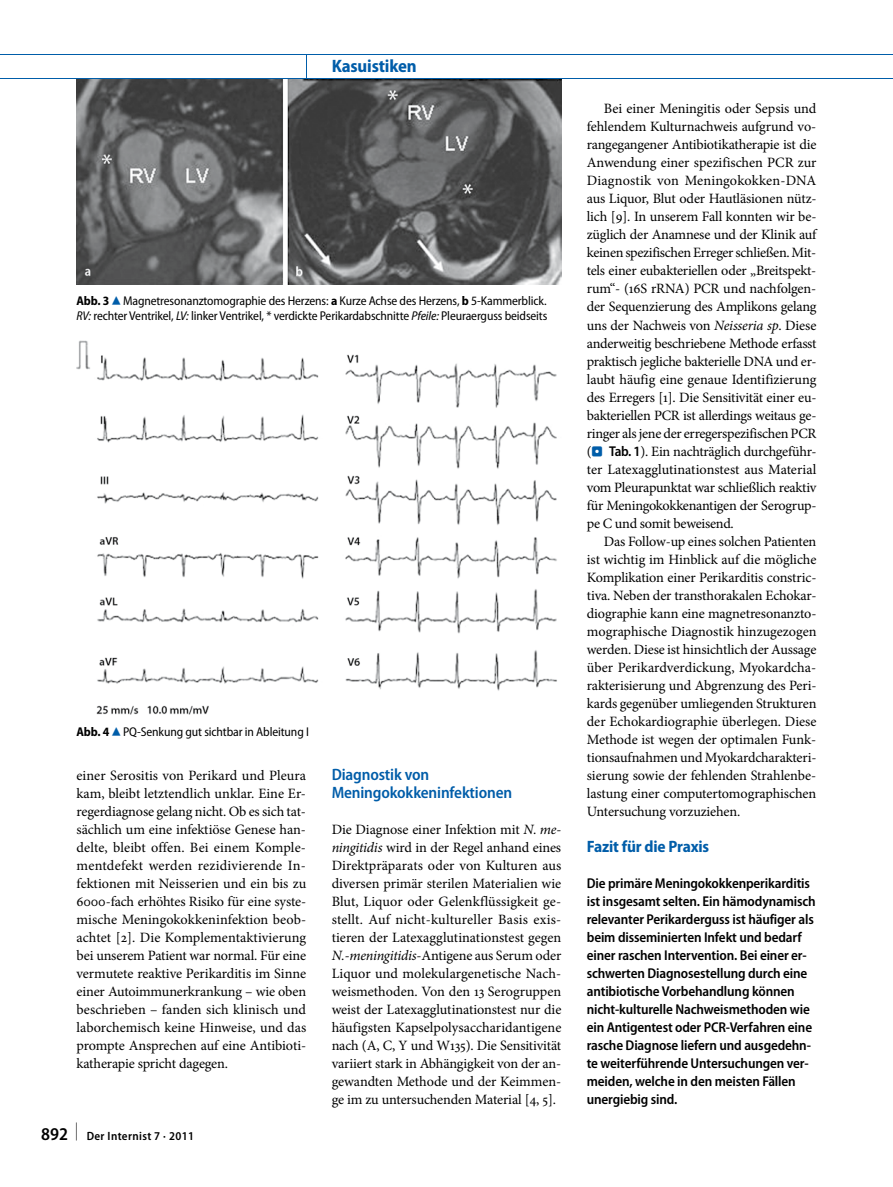
<style>
.page{position:relative;width:893px;height:1187px;background:#fff}
.page>*{position:absolute;margin:0;border:0;box-sizing:border-box;transform-origin:0 0}
.t1{font:700 semi-condensed 18px "Myriad Pro";letter-spacing:-.01em;color:#005da9}
.t2{font:600 semi-condensed 16.5px/18px "Myriad Pro";letter-spacing:-.01em;color:#005da9}
.t3{font:700 semi-condensed 16.5px "Myriad Pro";letter-spacing:-.01em;color:#005da9}
.t4{font:14.25px/18px "Minion Pro";letter-spacing:-.01em;color:#000;text-align:justify}
.t5{font:600 semi-condensed 14.25px/18px "Myriad Pro";letter-spacing:-.01em;color:#000}
.t6{font:semi-condensed 12.75px/15px "Myriad Pro";letter-spacing:-.01em;color:#000}
.t7{font:600 semi-condensed 12px "Myriad Pro";letter-spacing:.03em;color:#000}
.s1{font-weight:700}
.s2{font-family:"S Buttons";font-stretch:normal;font-size:14.25px;color:#005da9}
.s3{font-style:italic}
.s4{font-size:18px}
.s5{font-family:"S Buttons";font-size:13.5px;color:#005da9}
.s6{font-family:"Myriad Pro";font-weight:600;font-stretch:semi-condensed}
</style>
<div class="page">
<img style="left:77px;top:79px;width:484px;height:205px">
<img style="left:77px;top:340px;width:480px;height:374px">
<hr style="left:0;top:54px;width:893px;height:1px;background:#005da9">
<hr style="left:0;top:78px;width:893px;height:1px;background:#005da9">
<svg style="left:306px;top:55px;width:1px;height:23px"></svg>
<p class="t1" style="left:332px;top:56px;width:86px">Kasuistiken</p>
<p class="t6" style="left:77px;top:293px;width:472px"><span class="s1">Abb. 3</span><span class="s2">8</span> Magnetresonanztomographie des Herzens: <span class="s1">a</span> Kurze Achse des Herzens, <span class="s1">b</span> 5-Kammerblick.<br><span class="s3">RV:</span> rechter Ventrikel, <span class="s3">LV:</span> linker Ventrikel, * verdickte Perikardabschnitte <span class="s3">Pfeile:</span> Pleuraerguss beidseits</p>
<p class="t6" style="left:77px;top:724px;width:234px"><span class="s1">Abb. 4</span><span class="s2">8</span> PQ-Senkung gut sichtbar in Ableitung I</p>
<p class="t4" style="left:77px;top:766px;width:231px">einer Serositis von Perikard und Pleura kam, bleibt letztendlich unklar. Eine Er&shy;regerdiagnose gelang nicht. Ob es sich tat&shy;sächlich um eine infektiöse Genese han&shy;delte, bleibt offen. Bei einem Komple&shy;mentdefekt werden rezidivierende In&shy;fektionen mit Neisserien und ein bis zu 6000-fach erhöhtes Risiko für eine syste&shy;mische Meningokokkeninfektion beob&shy;achtet [2]. Die Komplementaktivierung bei unserem Patient war normal. Für eine vermutete reaktive Perikarditis im Sinne einer Autoimmunerkrankung – wie oben beschrieben – fanden sich klinisch und laborchemisch keine Hinweise, und das prompte Ansprechen auf eine Antibioti&shy;katherapie spricht dagegen.</p>
<p class="t2" style="left:332px;top:765px;width:182px">Diagnostik von<br>Meningokokkeninfektionen</p>
<p class="t4" style="left:332px;top:820px;width:231px">Die Diagnose einer Infektion mit <span class="s3">N. me&shy;ningitidis</span> wird in der Regel anhand eines Direktpräparats oder von Kulturen aus diversen primär sterilen Materialien wie Blut, Liquor oder Gelenkflüssigkeit ge&shy;stellt. Auf nicht-kultureller Basis exis&shy;tieren der Latexagglutinationstest gegen <span class="s3">N.-meningitidis</span>-Antigene aus Serum oder Liquor und molekulargenetische Nach&shy;weismethoden. Von den 13 Serogruppen weist der Latexagglutinationstest nur die häufigsten Kapselpolysaccharidantigene nach (A, C, Y und W135). Die Sensitivität variiert stark in Abhängigkeit von der an&shy;gewandten Methode und der Keimmen&shy;ge im zu untersuchenden Material [4, 5].</p>
<p class="t7" style="left:41px;top:1129px;width:154px"><span class="s4">892 </span><sup>|</sup> Der Internist 7 · 2011</p>
<p class="t4" style="left:587px;top:100px;width:231px;text-indent:17px">Bei einer Meningitis oder Sepsis und fehlendem Kulturnachweis aufgrund vo&shy;rangegangener Antibiotikatherapie ist die Anwendung einer spezifischen PCR zur Diagnostik von Meningokokken-DNA aus Liquor, Blut oder Hautläsionen nütz&shy;lich [9]. In unserem Fall konnten wir be&shy;züglich der Anamnese und der Klinik auf keinen spezifischen Erreger schließen. Mit&shy;tels einer eubakteriellen oder „Breitspekt&shy;rum“- (16S rRNA) PCR und nachfolgen&shy;der Sequenzierung des Amplikons gelang uns der Nachweis von <span class="s3">Neisseria sp</span>. Diese anderweitig beschriebene Methode erfasst praktisch jegliche bakterielle DNA und er&shy;laubt häufig eine genaue Identifizierung des Erregers [1]. Die Sensitivität einer eu&shy;bakteriellen PCR ist allerdings weitaus ge&shy;ringer als jene der erregerspezifischen PCR (<span class="s5">.</span> <span class="s6">Tab. 1</span>). Ein nachträglich durchgeführ&shy;ter Latexagglutinationstest aus Material vom Pleurapunktat war schließlich reaktiv für Meningokokkenantigen der Serogrup&shy;pe C und somit beweisend.</p>
<p class="t4" style="left:587px;top:532px;width:231px;text-indent:17px">Das Follow-up eines solchen Patienten ist wichtig im Hinblick auf die mögliche Komplikation einer Perikarditis constric&shy;tiva. Neben der transthorakalen Echokar&shy;diographie kann eine magnetresonanzto&shy;mographische Diagnostik hinzugezogen werden. Diese ist hinsichtlich der Aussage über Perikardverdickung, Myokardcha&shy;rakterisierung und Abgrenzung des Peri&shy;kards gegenüber umliegenden Strukturen der Echokardiographie überlegen. Diese Methode ist wegen der optimalen Funk&shy;tionsaufnahmen und Myokardcharakteri&shy;sierung sowie der fehlenden Strahlenbe&shy;lastung einer computertomographischen Untersuchung vorzuziehen.</p>
<p class="t3" style="left:587px;top:837px;width:124px">Fazit für die Praxis</p>
<p class="t5" style="left:587px;top:874px;width:230px">Die primäre Meningokokkenperikarditis ist insgesamt selten. Ein hämodynamisch relevanter Perikarderguss ist häufiger als beim disseminierten Infekt und bedarf einer raschen Intervention. Bei einer er&shy;schwerten Diagnosestellung durch eine antibiotische Vorbehandlung können nicht-kulturelle Nachweismethoden wie ein Antigentest oder PCR-Verfahren eine rasche Diagnose liefern und ausgedehn&shy;te weiterführende Untersuchungen ver&shy;meiden, welche in den meisten Fällen unergiebig sind.</p>
</div>
